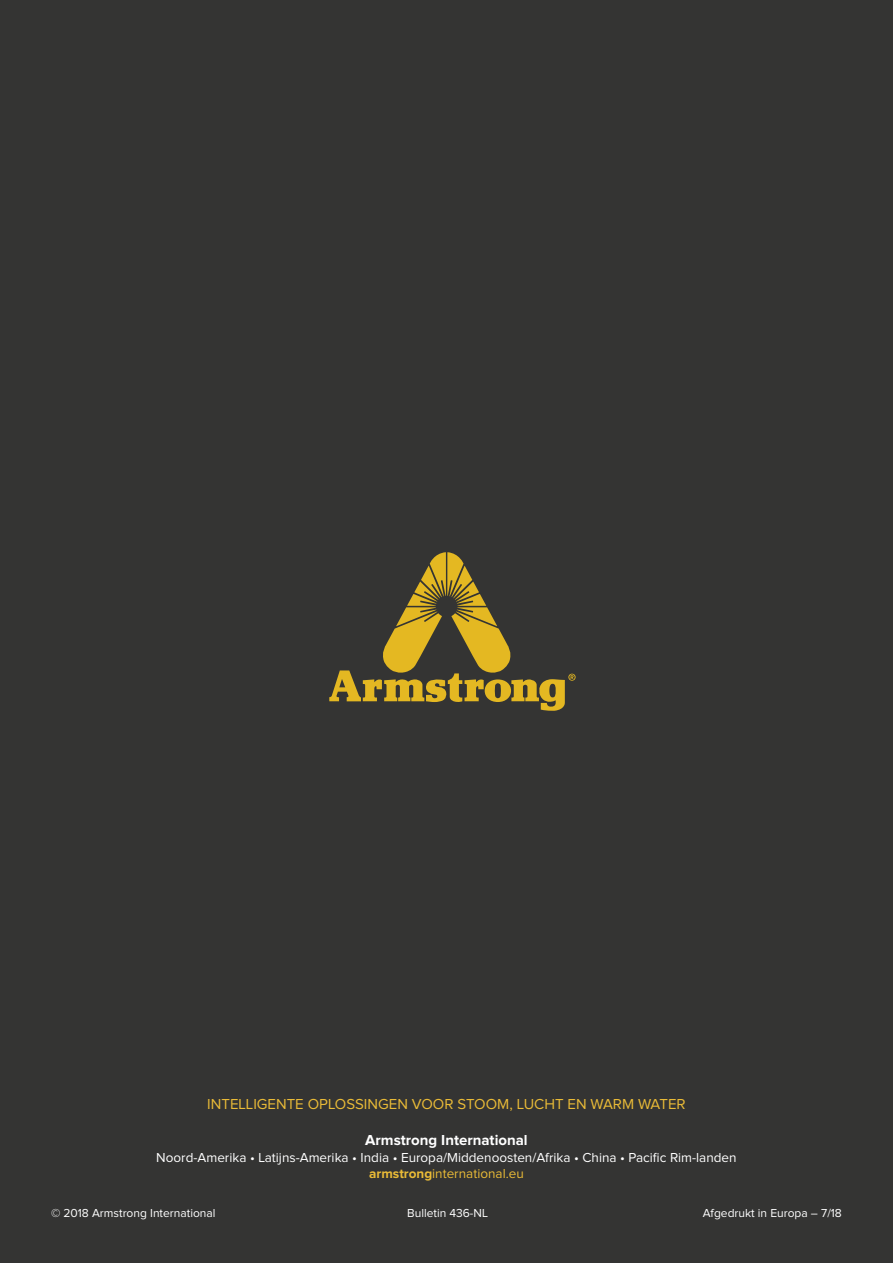
<style>
.page{position:relative;width:893px;height:1263px;background:#343433}
.page>*{position:absolute;margin:0;border:0;box-sizing:border-box;transform-origin:0 0}
.t1{font:15px "Proxima Nova";color:#eabb37}
.t2{font:700 15px "Proxima Nova";color:#fff}
.t3{font:13.5px/16.2px "Proxima Nova";color:#fff;text-align:center}
.t4{font:12px "Proxima Nova";color:#fff}
.s1{font-weight:700;color:#eabb37}
.s2{color:#eabb37}
</style>
<div class="page">
<svg style="left:329px;top:552px;width:247px;height:159px"></svg>
<p class="t1" style="left:207px;top:1097px;width:480px">INTELLIGENTE OPLOSSINGEN VOOR STOOM, LUCHT EN WARM WATER</p>
<p class="t2" style="left:365px;top:1133px;width:164px">Armstrong International</p>
<p class="t3" style="left:156px;top:1149px;width:582px">Noord-Amerika • Latijns-Amerika • India • Europa/Middenoosten/Afrika • China • Pacific Rim-landen <span class="s1">armstrong</span><span class="s2">international.eu</span></p>
<p class="t4" style="left:51px;top:1208px;width:166px">© 2018 Armstrong International</p>
<p class="t4" style="left:407px;top:1208px;width:82px">Bulletin 436-NL</p>
<p class="t4" style="left:703px;top:1208px;width:141px">Afgedrukt in Europa – 7/18</p>
</div>
